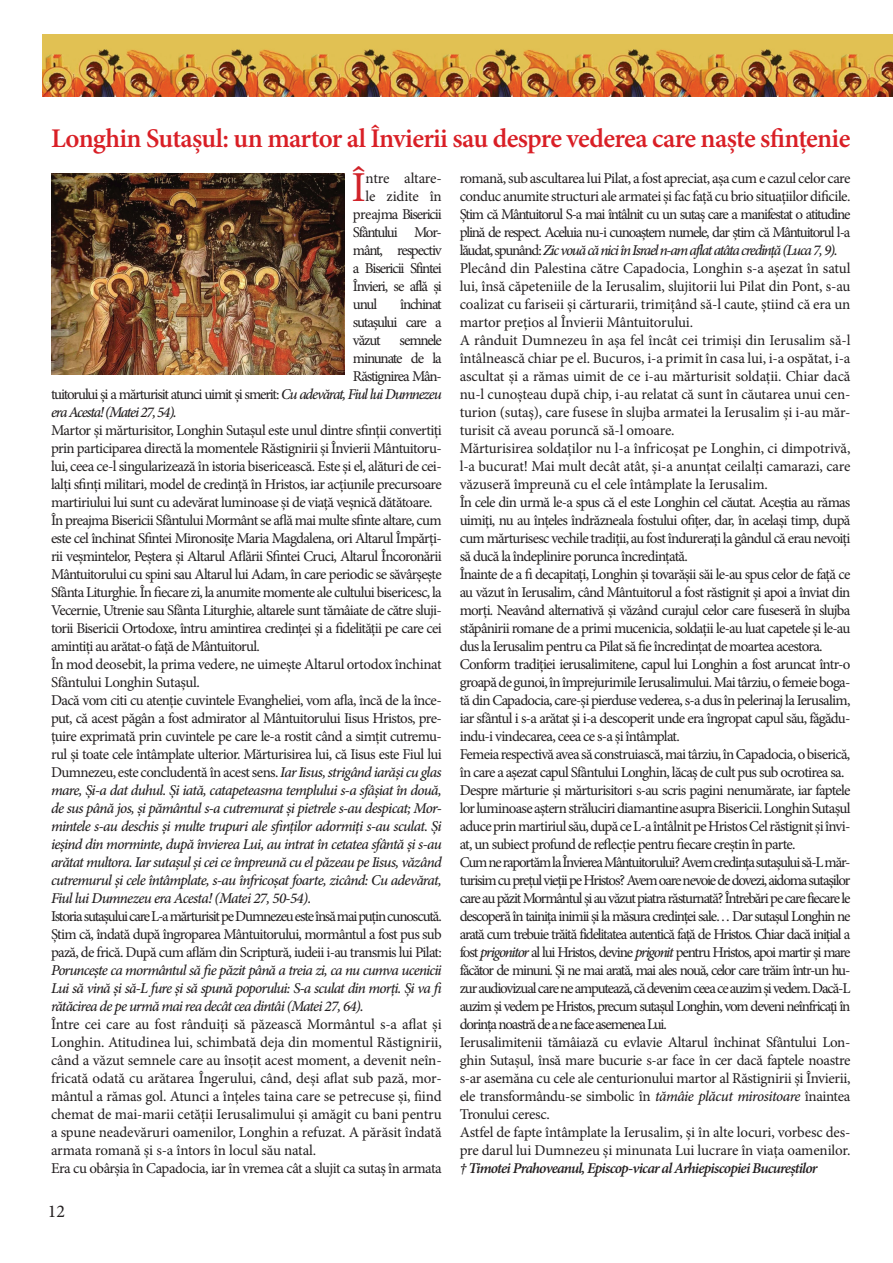
<style>
.page{position:relative;width:893px;height:1263px;background:#fff}
.page>*{position:absolute;margin:0;border:0;box-sizing:border-box;transform-origin:0 0}
.t1{font:42.75px "Minion Pro";color:#d1232a}
.t2{font:600 27px "Minion Pro";letter-spacing:-.025em;color:#d91f26}
.t3{font:18px "Minion Pro";color:#231f20}
.t4{font:15px/18px "Minion Pro";letter-spacing:-.045em;color:#231f20;text-align:justify}
.t5{font:15px/18px "Minion Pro";letter-spacing:-.015em;color:#231f20}
.t6{font:italic 500 15px/18px "Minion Pro";letter-spacing:-.06em;color:#231f20}
.t7{font:15px "Minion Pro";letter-spacing:-.075em;color:#231f20}
.t8{font:italic 600 15px "Minion Pro";letter-spacing:-.055em;color:#231f20}
.t9{font:italic 500 15px "Minion Pro";letter-spacing:-.085em;color:#231f20}
.t10{font:15px "Minion Pro";letter-spacing:-.07em;color:#231f20}
.t11{font:15px "Minion Pro";letter-spacing:-.08em;color:#231f20}
.t12{font:15px "Minion Pro";letter-spacing:-.085em;color:#231f20}
.t13{font:15px "Minion Pro";letter-spacing:-.02em;color:#231f20}
.t14{font:15px "Minion Pro";letter-spacing:-.01em;color:#231f20}
.s1{font-weight:500;font-style:italic}
</style>
<div class="page">
<img style="left:43px;top:34px;width:850px;height:63px">
<img style="left:51px;top:174px;width:293px;height:201px">
<h2 class="t2" style="left:51px;top:120px;width:801px">Longhin Sutașul: un martor al Învierii sau despre vederea care naște sfințenie</h2>
<h1 class="t1" style="left:351px;top:159px;width:16px">Î</h1>
<p class="t13" style="left:366px;top:168px;width:78px">ntre altare-</p>
<p class="t4" style="left:460px;top:169px;width:392px;text-align:left">romană, sub ascultarea lui Pilat, a fost apreciat, așa cum e cazul celor care conduc anumite structuri ale armatei și fac față cu brio situațiilor dificile.<br>Știm că Mântuitorul S-a mai întâlnit cu un sutaș care a manifestat o atitudine plină de respect. Aceluia nu-i cunoaștem numele, dar știm că Mântuitorul l-a lăudat, spunând: <span class="s1">Zic vouă că nici în Israel n-am aflat atâta credință (Luca 7, 9).<br></span>Plecând din Palestina către Capadocia, Longhin s-a așezat în satul lui, însă căpeteniile de la Ierusalim, slujitorii lui Pilat din Pont, s-au coalizat cu fariseii și cărturarii, trimițând să-l caute, știind că era un martor prețios al Învierii Mântuitorului.<br>A rânduit Dumnezeu în așa fel încât cei trimiși din Ierusalim să-l întâlnească chiar pe el. Bucuros, i-a primit în casa lui, i-a ospătat, i-a ascultat și a rămas uimit de ce i-au mărturisit soldații. Chiar dacă nu-l cunoșteau după chip, i-au relatat că sunt în căutarea unui cen&shy;turion (sutaș), care fusese în slujba armatei la Ierusalim și i-au măr&shy;turisit că aveau poruncă să-l omoare.<br>Mărturisirea soldaților nu l-a înfricoșat pe Longhin, ci dimpotrivă, l-a bucurat! Mai mult decât atât, și-a anunțat ceilalți camarazi, care văzuseră împreună cu el cele întâmplate la Ierusalim.<br>În cele din urmă le-a spus că el este Longhin cel căutat. Aceștia au rămas uimiți, nu au înțeles îndrăzneala fostului ofițer, dar, în același timp, după cum mărturisesc vechile tradiții, au fost îndurerați la gândul că erau nevoiți să ducă la îndeplinire porunca încredințată.<br>Înainte de a fi decapitați, Longhin și tovarășii săi le-au spus celor de față ce au văzut în Ierusalim, când Mântuitorul a fost răstignit și apoi a înviat din morți. Neavând alternativă și văzând curajul celor care fuseseră în slujba stăpânirii romane de a primi mucenicia, soldații le-au luat capetele și le-au dus la Ierusalim pentru ca Pilat să fie încredințat de moartea acestora.<br>Conform tradiției ierusalimitene, capul lui Longhin a fost aruncat într-o groapă de gunoi, în împrejurimile Ierusalimului. Mai târziu, o femeie boga&shy;tă din Capadocia, care-și pierduse vederea, s-a dus în pelerinaj la Ierusalim, iar sfântul i s-a arătat și i-a descoperit unde era îngropat capul său, făgădu&shy;indu-i vindecarea, ceea ce s-a și întâmplat.<br>Femeia respectivă avea să construiască, mai târziu, în Capadocia, o biserică, în care a așezat capul Sfântului Longhin, lăcaș de cult pus sub ocrotirea sa.<br>Despre mărturie și mărturisitori s-au scris pagini nenumărate, iar faptele lor luminoase aștern străluciri diamantine asupra Bisericii. Longhin Sutașul aduce prin martiriul său, după ce L-a întâlnit pe Hristos Cel răstignit și învi&shy;at, un subiect profund de reflecție pentru fiecare creștin în parte.<br>Cum ne raportăm la Învierea Mântuitorului? Avem credința sutașului să-L măr&shy;turisim cu prețul vieții pe Hristos? Avem oare nevoie de dovezi, aidoma sutașilor care au păzit Mormântul și au văzut piatra răsturnată? Întrebări pe care fiecare le descoperă în tainița inimii și la măsura credinței sale… Dar sutașul Longhin ne arată cum trebuie trăită fidelitatea autentică față de Hristos. Chiar dacă inițial a fost <span class="s1">prigonitor</span> al lui Hristos, devine <span class="s1">prigonit</span> pentru Hristos, apoi martir și mare făcător de minuni. Și ne mai arată, mai ales nouă, celor care trăim într-un hu&shy;zur audiovizual care ne amputează, că devenim ceea ce auzim și vedem. Dacă-L auzim și vedem pe Hristos, precum sutașul Longhin, vom deveni neînfricați în dorința noastră de a ne face asemenea Lui.<br>Ierusalimitenii tămâiază cu evlavie Altarul închinat Sfântului Lon&shy;ghin Sutașul, însă mare bucurie s-ar face în cer dacă faptele noastre s-ar asemăna cu cele ale centurionului martor al Răstignirii și Învierii, ele transformându-se simbolic în <span class="s1">tămâie plăcut mirositoare</span> înaintea Tronului ceresc.<br>Astfel de fapte întâmplate la Ierusalim, și în alte locuri, vorbesc des&shy;pre darul lui Dumnezeu și minunata Lui lucrare în viața oamenilor.</p>
<p class="t8" style="left:460px;top:1158px;width:359px">† Timotei Prahoveanul, Episcop-vicar al Arhiepiscopiei Bucureştilor</p>
<p class="t14" style="left:366px;top:186px;width:78px">le zidite în</p>
<p class="t10" style="left:353px;top:204px;width:90px">preajma Bisericii</p>
<p class="t12" style="left:353px;top:222px;width:90px">Sfântului Mor-</p>
<p class="t11" style="left:353px;top:240px;width:90px">mânt, respectiv</p>
<p class="t7" style="left:353px;top:258px;width:90px">a Bisericii Sfintei</p>
<p class="t7" style="left:353px;top:276px;width:90px">Învieri, se află și</p>
<p class="t4" style="left:353px;top:295px;width:26px">unul</p>
<p class="t4" style="left:353px;top:295px;width:90px;text-indent:47px">închinat sutașului care a văzut</p>
<p class="t7" style="left:400px;top:330px;width:44px">semnele</p>
<p class="t7" style="left:353px;top:348px;width:90px">minunate de la</p>
<p class="t7" style="left:353px;top:366px;width:90px">Răstignirea Mân-</p>
<p class="t7" style="left:51px;top:384px;width:392px">tuitorului și a mărturisit atunci uimit și smerit: <span class="s1">Cu adevărat, Fiul lui Dumnezeu</span></p>
<p class="t9" style="left:51px;top:402px;width:127px">era Acesta! (Matei 27, 54).</p>
<p class="t4" style="left:51px;top:421px;width:392px;text-align:left">Martor și mărturisitor, Longhin Sutașul este unul dintre sfinții convertiți prin participarea directă la momentele Răstignirii și Învierii Mântuitoru&shy;lui, ceea ce-l singularizează în istoria bisericească. Este și el, alături de cei&shy;lalți sfinți militari, model de credință în Hristos, iar acțiunile precursoare martiriului lui sunt cu adevărat luminoase și de viață veșnică dătătoare.<br>În preajma Bisericii Sfântului Mormânt se află mai multe sfinte altare, cum este cel închinat Sfintei Mironosițe Maria Magdalena, ori Altarul Împărți&shy;rii veșmintelor, Peștera și Altarul Aflării Sfintei Cruci, Altarul Încoronării Mântuitorului cu spini sau Altarul lui Adam, în care periodic se săvârșește Sfânta Liturghie. În fiecare zi, la anumite momente ale cultului bisericesc, la Vecernie, Utrenie sau Sfânta Liturghie, altarele sunt tămâiate de către sluji&shy;torii Bisericii Ortodoxe, întru amintirea credinței și a fidelității pe care cei amintiți au arătat-o față de Mântuitorul.<br>În mod deosebit, la prima vedere, ne uimește Altarul ortodox închinat Sfântului Longhin Sutașul.<br>Dacă vom citi cu atenție cuvintele Evangheliei, vom afla, încă de la înce&shy;put, că acest păgân a fost admirator al Mântuitorului Iisus Hristos, pre&shy;țuire exprimată prin cuvintele pe care le-a rostit când a simțit cutremu&shy;rul și toate cele întâmplate ulterior. Mărturisirea lui, că Iisus este Fiul lui Dumnezeu, este concludentă în acest sens. <span class="s1">Iar Iisus, strigând iarăși cu glas mare, Și-a dat duhul. Și iată, catapeteasma templului s-a sfâșiat în două, de sus până jos, și pământul s-a cutremurat și pietrele s-au despicat; Mor&shy;mintele s-au deschis și multe trupuri ale sfinților adormiți s-au sculat. Și ieșind din morminte, după învierea Lui, au intrat în cetatea sfântă și s-au arătat multora. Iar sutașul și cei ce împreună cu el păzeau pe Iisus, văzând cutremurul și cele întâmplate, s-au înfricoșat foarte, zicând: Cu adevărat, Fiul lui Dumnezeu era Acesta! (Matei 27, 50-54).</span></p>
<p class="t4" style="left:51px;top:907px;width:392px">Istoria sutașului care L-a mărturisit pe Dumnezeu este însă mai puțin cunoscută.<br>Știm că, îndată după îngroparea Mântuitorului, mormântul a fost pus sub pază, de frică. După cum aflăm din Scriptură, iudeii i-au transmis lui Pilat:</p>
<p class="t6" style="left:51px;top:961px;width:394px">Poruncește ca mormântul să fie păzit până a treia zi, ca nu cumva ucenicii<br>Lui să vină și să-L fure și să spună poporului: S-a sculat din morți. Și va fi rătăcirea de pe urmă mai rea decât cea dintâi (Matei 27, 64).</p>
<p class="t5" style="left:51px;top:1015px;width:392px">Între cei care au fost rânduiți să păzească Mormântul s-a aflat și Longhin. Atitudinea lui, schimbată deja din momentul Răstignirii, când a văzut semnele care au însoțit acest moment, a devenit neîn&shy;fricată odată cu arătarea Îngerului, când, deși aflat sub pază, mor&shy;mântul a rămas gol. Atunci a înțeles taina care se petrecuse și, fiind chemat de mai-marii cetății Ierusalimului și amăgit cu bani pentru a spune neadevăruri oamenilor, Longhin a refuzat. A părăsit îndată armata romană și s-a întors în locul său natal.<br>Era cu obârșia în Capadocia, iar în vremea cât a slujit ca sutaș în armata</p>
<p class="t3" style="left:48px;top:1199px;width:19px">12</p>
</div>
